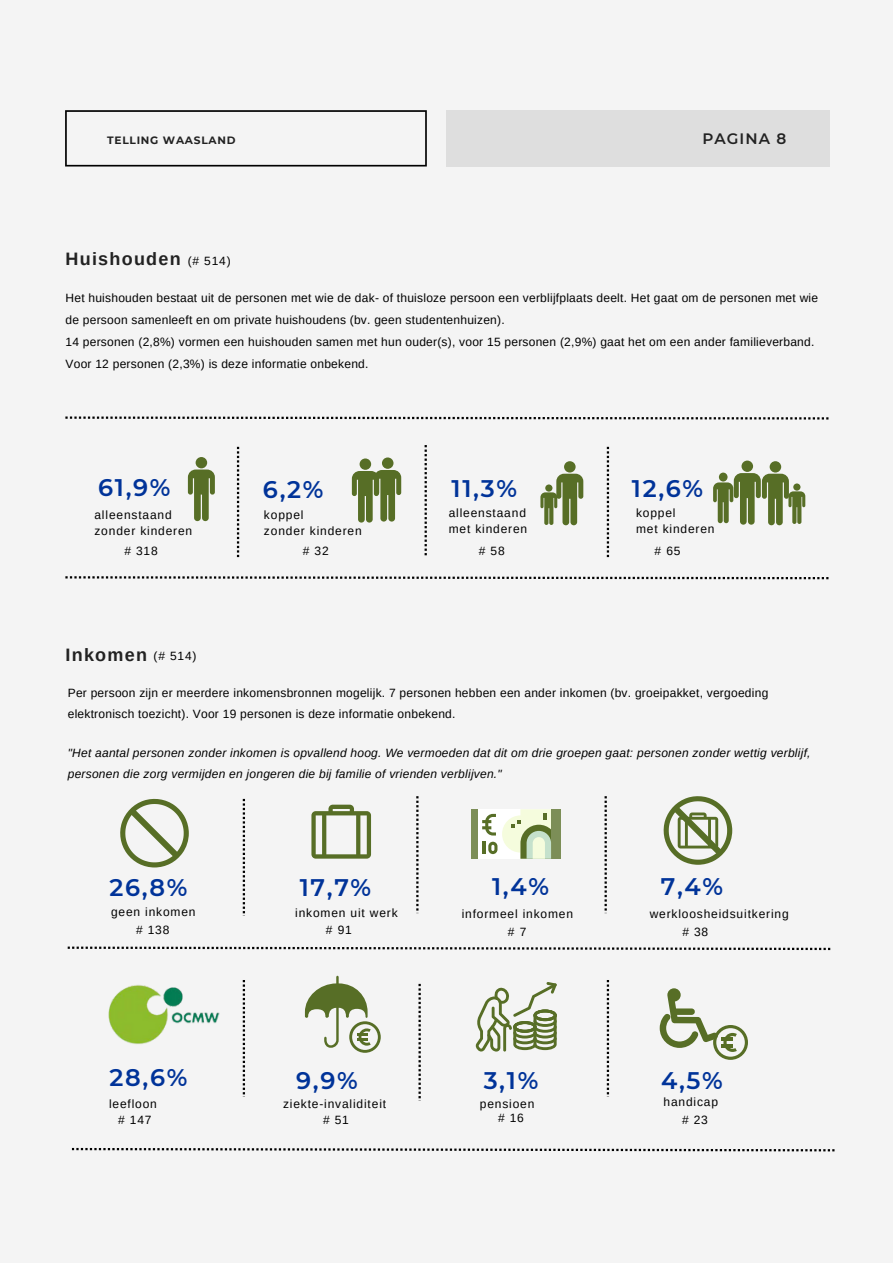
<style>
.page{position:relative;width:893px;height:1264px;background:#fff}
.page>*{position:absolute;margin:0;border:0;box-sizing:border-box;transform-origin:0 0}
.t1{font:600 24px "Montserrat";letter-spacing:.07em;color:#039}
.t2{font:700 18px "Arimo";letter-spacing:.07em;color:#222}
.t3{font:600 15.15px "Montserrat";letter-spacing:.07em;color:#222}
.t4{font:12px/22px "Arimo";letter-spacing:.02em;color:#000}
.t5{font:12px/16px "Arimo";letter-spacing:.07em;color:#000}
.t6{font:italic 12px/21.8px "Arimo";letter-spacing:.02em;color:#000}
.t7{font:700 10.65px "Montserrat";letter-spacing:.07em;color:#222}
</style>
<div class="page">
<div style="left:0;top:0;width:892px;height:1262px;background:#f4f4f4"></div>
<svg style="left:65px;top:110px;width:362px;height:56px"></svg>
<div style="left:446px;top:110px;width:383px;height:56px;background:#dedede"></div>
<img style="left:108px;top:984px;width:112px;height:61px">
<svg style="left:120px;top:799px;width:69px;height:68px"></svg>
<svg style="left:311px;top:804px;width:60px;height:54px"></svg>
<svg style="left:68px;top:946px;width:762px;height:4px"></svg>
<svg style="left:477px;top:809px;width:5px;height:49px"></svg>
<div style="left:471px;top:809px;width:6px;height:49px;background:#7c8e57"></div>
<div style="left:551px;top:809px;width:9px;height:49px;background:#7c8e57"></div>
<svg style="left:482px;top:809px;width:69px;height:49px"></svg>
<svg style="left:305px;top:975px;width:76px;height:77px"></svg>
<svg style="left:476px;top:982px;width:80px;height:69px"></svg>
<svg style="left:659px;top:988px;width:89px;height:71px"></svg>
<div style="left:195px;top:457px;width:12px;height:11px;background:#576e26;border-radius:50%"></div>
<svg style="left:188px;top:469px;width:27px;height:52px"></svg>
<svg style="left:424px;top:445px;width:3px;height:110px"></svg>
<div style="left:359px;top:458px;width:12px;height:12px;background:#576e26;border-radius:50%"></div>
<div style="left:382px;top:457px;width:11px;height:12px;background:#576e26;border-radius:50%"></div>
<svg style="left:352px;top:470px;width:49px;height:52px"></svg>
<div style="left:564px;top:461px;width:11px;height:11px;background:#576e26;border-radius:50%"></div>
<svg style="left:540px;top:473px;width:43px;height:52px"></svg>
<div style="left:769px;top:461px;width:12px;height:11px;background:#576e26;border-radius:50%"></div>
<div style="left:741px;top:460px;width:12px;height:12px;background:#576e26;border-radius:50%"></div>
<svg style="left:713px;top:473px;width:92px;height:52px"></svg>
<svg style="left:663px;top:796px;width:69px;height:68px"></svg>
<svg style="left:237px;top:447px;width:2px;height:110px"></svg>
<svg style="left:606px;top:447px;width:3px;height:110px"></svg>
<svg style="left:606px;top:980px;width:3px;height:117px"></svg>
<svg style="left:418px;top:983px;width:3px;height:118px"></svg>
<svg style="left:243px;top:980px;width:2px;height:117px"></svg>
<svg style="left:416px;top:796px;width:2px;height:117px"></svg>
<svg style="left:604px;top:796px;width:2px;height:117px"></svg>
<svg style="left:243px;top:799px;width:2px;height:117px"></svg>
<svg style="left:65px;top:416px;width:763px;height:3px"></svg>
<svg style="left:65px;top:576px;width:763px;height:3px"></svg>
<svg style="left:72px;top:1147px;width:762px;height:4px"></svg>
<p class="t7" style="left:107px;top:134px;width:130px">TELLING WAASLAND</p>
<h2 class="t2" style="left:65px;top:249px;width:117px">Huishouden</h2>
<p class="t4" style="left:188px;top:249px;width:45px">(# 514)</p>
<p class="t3" style="left:702px;top:129px;width:85px">PAGINA 8</p>
<p class="t4" style="left:65px;top:287px;width:754px">Het huishouden bestaat uit de personen met wie de dak- of thuisloze persoon een verblijfplaats deelt. Het gaat om de personen met wie de persoon samenleeft en om private huishoudens (bv. geen studentenhuizen).<br>14 personen (2,8%) vormen een huishouden samen met hun ouder(s), voor 15 personen (2,9%) gaat het om een ander familieverband.<br>Voor 12 personen (2,3%) is deze informatie onbekend.</p>
<h1 class="t1" style="left:98px;top:473px;width:74px">61,9%</h1>
<h1 class="t1" style="left:263px;top:474px;width:62px">6,2%</h1>
<h1 class="t1" style="left:451px;top:473px;width:67px">11,3%</h1>
<h1 class="t1" style="left:632px;top:473px;width:73px">12,6%</h1>
<p class="t5" style="left:94px;top:506px;width:99px">alleenstaand zonder kinderen</p>
<p class="t5" style="left:264px;top:506px;width:99px">koppel<br>zonder kinderen</p>
<p class="t5" style="left:448px;top:505px;width:80px">alleenstaand met kinderen</p>
<p class="t5" style="left:636px;top:505px;width:80px">koppel<br>met kinderen</p>
<p class="t4" style="left:124px;top:539px;width:35px"># 318</p>
<p class="t4" style="left:303px;top:539px;width:27px"># 32</p>
<p class="t4" style="left:479px;top:539px;width:27px"># 58</p>
<p class="t4" style="left:654px;top:539px;width:27px"># 65</p>
<h2 class="t2" style="left:65px;top:644px;width:83px">Inkomen</h2>
<p class="t4" style="left:68px;top:681px;width:702px">Per persoon zijn er meerdere inkomensbronnen mogelijk. 7 personen hebben een ander inkomen (bv. groeipakket, vergoeding elektronisch toezicht). Voor 19 personen is deze informatie onbekend.</p>
<p class="t6" style="left:68px;top:741px;width:744px">"Het aantal personen zonder inkomen is opvallend hoog. We vermoeden dat dit om drie groepen gaat: personen zonder wettig verblijf, personen die zorg vermijden en jongeren die bij familie of vrienden verblijven."</p>
<p class="t4" style="left:153px;top:645px;width:45px">(# 514)</p>
<h1 class="t1" style="left:110px;top:872px;width:79px">26,8%</h1>
<p class="t5" style="left:111px;top:903px;width:86px">geen inkomen</p>
<h1 class="t1" style="left:300px;top:872px;width:73px">17,7%</h1>
<p class="t5" style="left:295px;top:905px;width:104px">inkomen uit werk</p>
<h1 class="t1" style="left:492px;top:871px;width:58px">1,4%</h1>
<p class="t5" style="left:461px;top:906px;width:113px">informeel inkomen</p>
<h1 class="t1" style="left:660px;top:871px;width:64px">7,4%</h1>
<p class="t5" style="left:649px;top:906px;width:140px">werkloosheidsuitkering</p>
<p class="t4" style="left:136px;top:918px;width:35px"># 138</p>
<p class="t4" style="left:326px;top:918px;width:27px"># 91</p>
<p class="t4" style="left:508px;top:920px;width:20px"># 7</p>
<p class="t4" style="left:682px;top:920px;width:27px"># 38</p>
<h1 class="t1" style="left:110px;top:1063px;width:79px">28,6%</h1>
<h1 class="t1" style="left:296px;top:1065px;width:63px">9,9%</h1>
<h1 class="t1" style="left:483px;top:1065px;width:56px">3,1%</h1>
<h1 class="t1" style="left:661px;top:1065px;width:63px">4,5%</h1>
<p class="t5" style="left:109px;top:1095px;width:49px">leefloon</p>
<p class="t5" style="left:283px;top:1095px;width:105px">ziekte-invaliditeit</p>
<p class="t5" style="left:480px;top:1095px;width:56px">pensioen</p>
<p class="t5" style="left:663px;top:1093px;width:56px">handicap</p>
<p class="t4" style="left:118px;top:1108px;width:35px"># 147</p>
<p class="t4" style="left:498px;top:1106px;width:27px"># 16</p>
<p class="t4" style="left:682px;top:1108px;width:27px"># 23</p>
<p class="t4" style="left:323px;top:1108px;width:27px"># 51</p>
</div>
